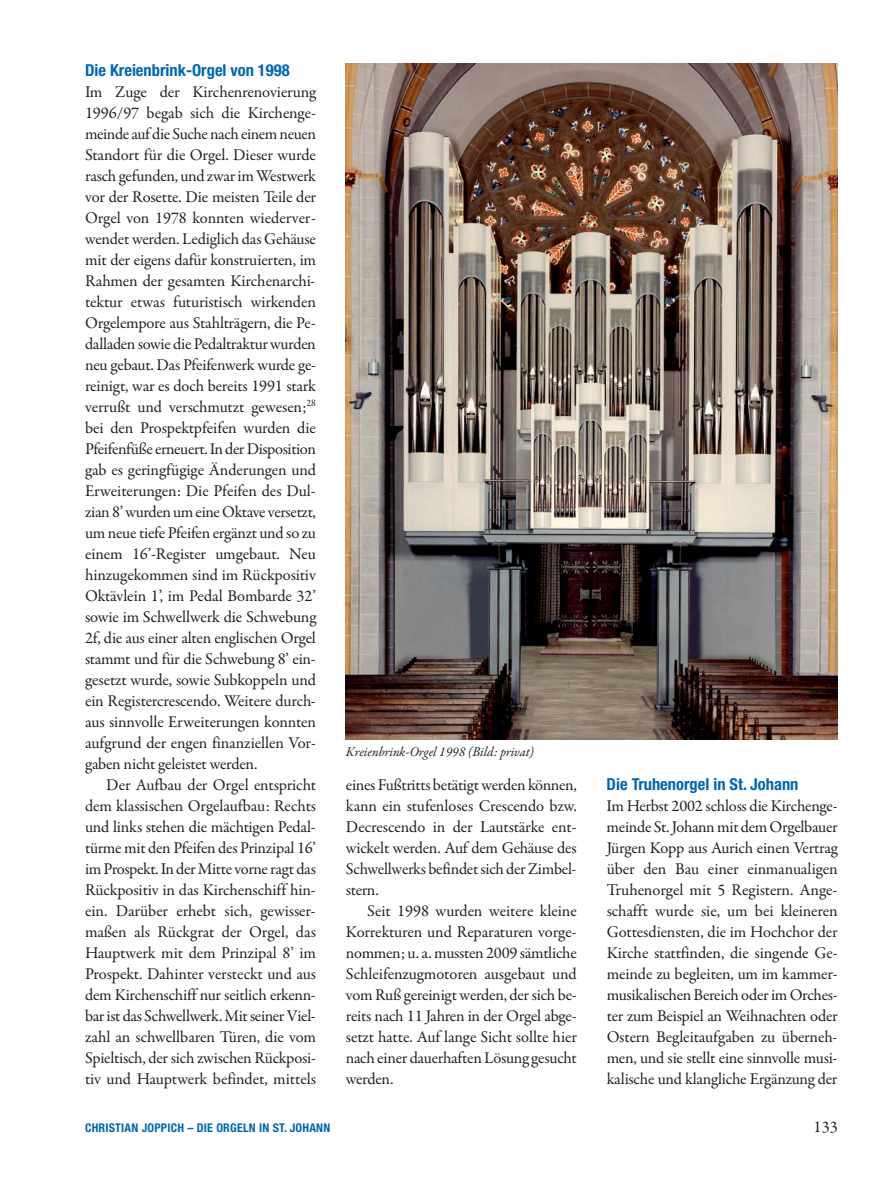
<style>
.page{position:relative;width:893px;height:1191px;background:#fff}
.page>*{position:absolute;margin:0;border:0;box-sizing:border-box;transform-origin:0 0}
.t1{font:16.5px/21px "Garamond Premr Pro";letter-spacing:-.015em;color:#231f20;text-align:justify}
.t2{font:700 condensed 16.5px "Helvetica Neue";color:#0166b3}
.t3{font:italic 13.5px "Garamond Premr Pro";letter-spacing:-.005em;color:#231f20}
.t4{font:700 condensed 12px "Helvetica Neue";letter-spacing:.02em;color:#0166b3}
</style>
<div class="page">
<img style="left:346px;top:64px;width:492px;height:675px">
<p class="t2" style="left:85px;top:64px;width:206px">Die Kreienbrink-Orgel von 1998</p>
<p class="t1" style="left:85px;top:82px;width:233px">Im Zuge der Kirchenrenovierung 1996/97 begab sich die Kirchenge&shy;meinde auf die Suche nach einem neuen Standort für die Orgel. Dieser wurde rasch gefunden, und zwar im Westwerk vor der Rosette. Die meisten Teile der Orgel von 1978 konnten wiederver&shy;wendet werden. Lediglich das Gehäuse mit der eigens dafür konstruierten, im Rahmen der gesamten Kirchenarchi&shy;tektur etwas futuristisch wirkenden Orgelempore aus Stahlträgern, die Pe&shy;dalladen sowie die Pedaltraktur wurden neu gebaut. Das Pfeifenwerk wurde ge&shy;reinigt, war es doch bereits 1991 stark verrußt und verschmutzt gewesen;<sup>28 </sup>bei den Prospektpfeifen wurden die Pfeifenfüße erneuert. In der Disposition gab es geringfügige Änderungen und Erweiterungen: Die Pfeifen des Dul&shy;zian 8’ wurden um eine Oktave versetzt, um neue tiefe Pfeifen ergänzt und so zu einem 16’-Register umgebaut. Neu hinzugekommen sind im Rückpositiv Oktävlein 1’, im Pedal Bombarde 32’ sowie im Schwellwerk die Schwebung 2f, die aus einer alten englischen Orgel stammt und für die Schwebung 8’ ein&shy;gesetzt wurde, sowie Subkoppeln und ein Registercrescendo. Weitere durch&shy;aus sinnvolle Erweiterungen konnten aufgrund der engen finanziellen Vor - gaben nicht geleistet werden.</p>
<p class="t1" style="left:85px;top:776px;width:233px;text-indent:21px">Der Aufbau der Orgel entspricht dem klassischen Orgelaufbau: Rechts und links stehen die mächtigen Pedal&shy;türme mit den Pfeifen des Prinzipal 16’ im Prospekt. In der Mitte vorne ragt das Rückpositiv in das Kirchenschiff hin&shy;ein. Darüber erhebt sich, gewisser - maßen als Rückgrat der Orgel, das Hauptwerk mit dem Prinzipal 8’ im Prospekt. Dahinter versteckt und aus dem Kirchenschiff nur seitlich erkenn&shy;bar ist das Schwellwerk. Mit seiner Viel&shy;zahl an schwellbaren Türen, die vom Spieltisch, der sich zwischen Rückposi&shy;tiv und Hauptwerk befindet, mittels</p>
<p class="t1" style="left:346px;top:776px;width:233px">eines Fußtritts betätigt werden können, kann ein stufenloses Crescendo bzw.<br>Decrescendo in der Lautstärke ent - wickelt werden. Auf dem Gehäuse des Schwellwerks befindet sich der Zimbel&shy;stern.</p>
<p class="t3" style="left:346px;top:746px;width:190px">Kreienbrink-Orgel 1998 (Bild: privat)</p>
<p class="t1" style="left:346px;top:902px;width:233px;text-indent:21px">Seit 1998 wurden weitere kleine Korrekturen und Reparaturen vorge&shy;nommen; u. a. mussten 2009 sämtliche Schleifenzugmotoren ausgebaut und vom Ruß gereinigt werden, der sich be&shy;reits nach 11 Jahren in der Orgel abge&shy;setzt hatte. Auf lange Sicht sollte hier nach einer dauerhaften Lösung gesucht werden.</p>
<p class="t2" style="left:607px;top:778px;width:193px">Die Truhenorgel in St. Johann</p>
<p class="t1" style="left:607px;top:797px;width:233px">Im Herbst 2002 schloss die Kirchenge&shy;meinde St. Johann mit dem Orgelbauer Jürgen Kopp aus Aurich einen Vertrag über den Bau einer einmanualigen Truhenorgel mit 5 Registern. Ange&shy;schafft wurde sie, um bei kleineren Gottesdiensten, die im Hochchor der Kirche stattfinden, die singende Ge&shy;meinde zu begleiten, um im kammer&shy;musikalischen Bereich oder im Orches&shy;ter zum Beispiel an Weihnachten oder Ostern Begleitaufgaben zu überneh&shy;men, und sie stellt eine sinnvolle musi&shy;kalische und klangliche Ergänzung der</p>
<p class="t4" style="left:85px;top:1123px;width:247px">CHRISTIAN JOPPICH – DIE ORGELN IN ST. JOHANN</p>
<p class="t1" style="left:814px;top:1118px;width:26px">133</p>
</div>
